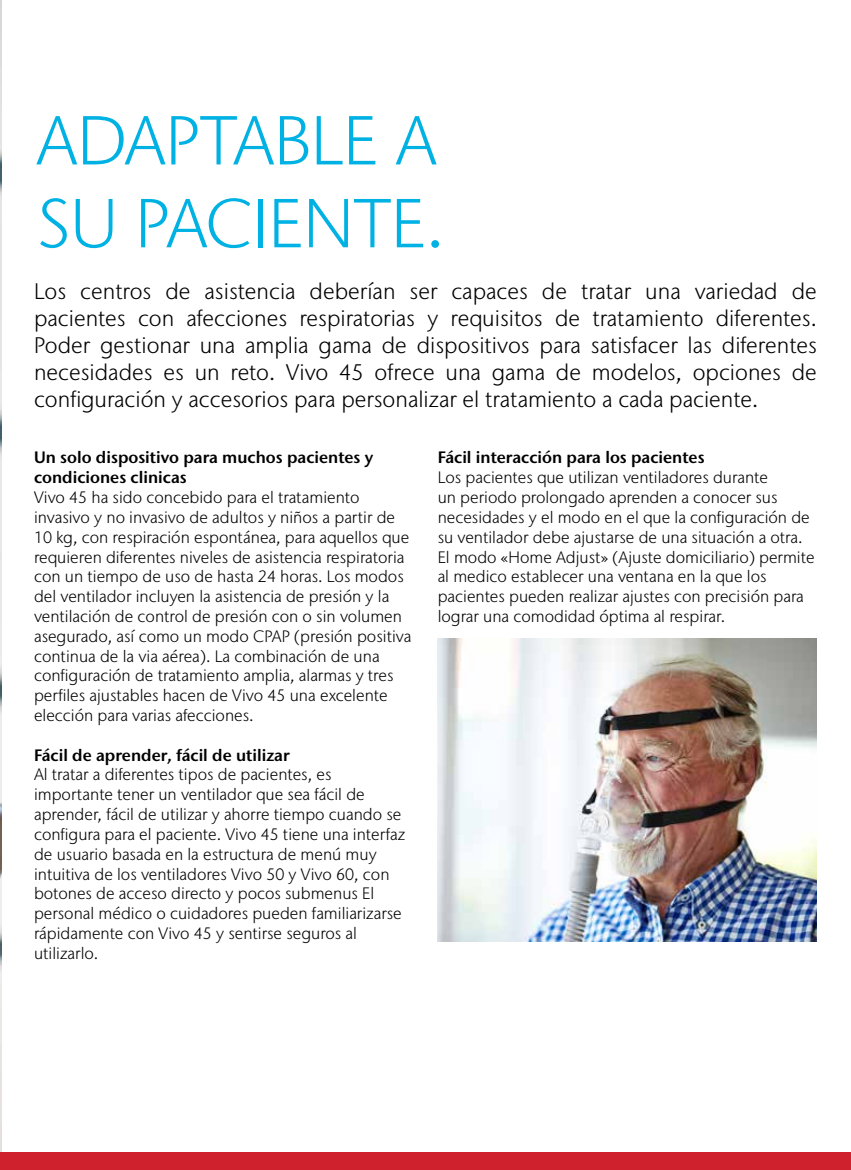
<style>
.page{position:relative;width:851px;height:1170px;background:#fff}
.page>*{position:absolute;margin:0;border:0;box-sizing:border-box;transform-origin:0 0}
.t1{font:300 69px/82.8px "Stone Sans IIITC Std";color:#00b2e3}
.t2{font:300 22.5px/27px "Stone Sans IIITC Std";color:#000;text-align:justify}
.t3{font:300 16.5px/19.8px "Stone Sans IIITC Std";color:#000}
.t4{font:600 16.5px/19.8px "Stone Sans IIITC Std";color:#000}
</style>
<div class="page">
<img style="left:0;top:0;width:1px;height:1152px">
<img style="left:437px;top:638px;width:379px;height:303px">
<div style="left:0;top:1152px;width:850px;height:17px;background:#cf202e"></div>
<h1 class="t1" style="left:36px;top:99px;width:410px">ADAPTABLE A<br>SU PACIENTE.</h1>
<p class="t2" style="left:34px;top:278px;width:784px">Los centros de asistencia deberían ser capaces de tratar una variedad de pacientes con afecciones respiratorias y requisitos de tratamiento diferentes.<br>Poder gestionar una amplia gama de dispositivos para satisfacer las diferentes necesidades es un reto. Vivo 45 ofrece una gama de modelos, opciones de configuración y accesorios para personalizar el tratamiento a cada paciente.</p>
<p class="t4" style="left:34px;top:447px;width:341px">Un solo dispositivo para muchos pacientes y condiciones clinicas</p>
<p class="t3" style="left:34px;top:487px;width:379px">Vivo 45 ha sido concebido para el tratamiento invasivo y no invasivo de adultos y niños a partir de 10 kg, con respiración espontánea, para aquellos que requieren diferentes niveles de asistencia respiratoria con un tiempo de uso de hasta 24 horas. Los modos del ventilador incluyen la asistencia de presión y la ventilación de control de presión con o sin volumen asegurado, así como un modo CPAP (presión positiva continua de la via aérea). La combinación de una configuración de tratamiento amplia, alarmas y tres perfiles ajustables hacen de Vivo 45 una excelente elección para varias afecciones.</p>
<p class="t4" style="left:34px;top:744px;width:257px">Fácil de aprender, fácil de utilizar</p>
<p class="t3" style="left:34px;top:764px;width:372px">Al tratar a diferentes tipos de pacientes, es importante tener un ventilador que sea fácil de aprender, fácil de utilizar y ahorre tiempo cuando se configura para el paciente. Vivo 45 tiene una interfaz de usuario basada en la estructura de menú muy intuitiva de los ventiladores Vivo 50 y Vivo 60, con botones de acceso directo y pocos submenus El personal médico o cuidadores pueden familiarizarse rápidamente con Vivo 45 y sentirse seguros al utilizarlo.</p>
<p class="t4" style="left:437px;top:447px;width:268px">Fácil interacción para los pacientes</p>
<p class="t3" style="left:437px;top:467px;width:378px">Los pacientes que utilizan ventiladores durante<br>un periodo prolongado aprenden a conocer sus necesidades y el modo en el que la configuración de su ventilador debe ajustarse de una situación a otra.<br>El modo «Home Adjust» (Ajuste domiciliario) permite al medico establecer una ventana en la que los pacientes pueden realizar ajustes con precisión para lograr una comodidad óptima al respirar.</p>
</div>
